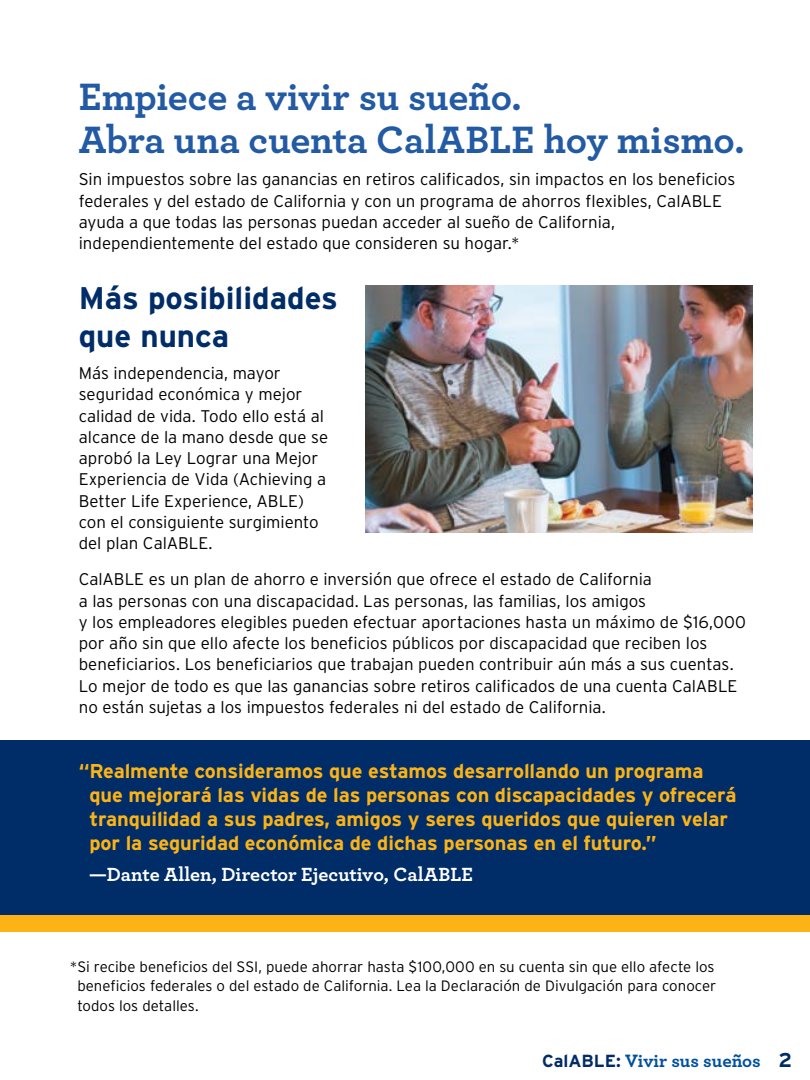
<style>
.page{position:relative;width:810px;height:1080px;background:#fff}
.page>*{position:absolute;margin:0;border:0;box-sizing:border-box;transform-origin:0 0}
.Headline_A__36{font:700 40px/43px "Archer";letter-spacing:-.005em;color:#235aa4}
.Headline_B__25{font:700 31.25px/37.5px "Interstate";color:#002c67}
.Pullquote{font:700 20px/24px "Interstate";letter-spacing:-.005em;color:#fcb316}
.t1{font:700 20px "Archer";color:#fff}
.t2{font:700 18.75px "Archer";color:#004f9d}
.Copy__13_5{font:300 16.88px/21.2px "Interstate";color:#000}
.t3{font:300 15px/19.4px "Interstate";color:#000;text-align:justify}
.s1{font-family:"Interstate";font-size:17.5px;color:#002c67}
.s2{font-family:"Interstate";font-size:20px;color:#002c67}
</style>
<div class="page">
<div style="left:0;top:741px;width:810px;height:178px;background:#002c67"></div>
<div style="left:0;top:915px;width:810px;height:17px;background:#fcb316"></div>
<img style="left:366px;top:285px;width:387px;height:247px">
<h2 class="Headline_A__36" style="left:79px;top:74px;width:667px">Empiece a vivir su sueño.<br>Abra una cuenta CalABLE hoy mismo.</h2>
<p class="Copy__13_5" style="left:79px;top:169px;width:658px">Sin impuestos sobre las ganancias en retiros calificados, sin impactos en los beneficios federales y del estado de California y con un programa de ahorros flexibles, CalABLE ayuda a que todas las personas puedan acceder al sueño de California, independientemente del estado que consideren su hogar.*</p>
<h3 class="Headline_B__25" style="left:79px;top:279px;width:261px">Más posibilidades que nunca</h3>
<p class="Copy__13_5" style="left:79px;top:363px;width:251px">Más independencia, mayor seguridad económica y mejor calidad de vida. Todo ello está al alcance de la mano desde que se aprobó la Ley Lograr una Mejor<br>Experiencia de Vida (Achieving a<br>Better Life Experience, ABLE) con el consiguiente surgimiento del plan CalABLE.</p>
<p class="Copy__13_5" style="left:79px;top:569px;width:669px">CalABLE es un plan de ahorro e inversión que ofrece el estado de California<br>a las personas con una discapacidad. Las personas, las familias, los amigos<br>y los empleadores elegibles pueden efectuar aportaciones hasta un máximo de $16,000 por año sin que ello afecte los beneficios públicos por discapacidad que reciben los beneficiarios. Los beneficiarios que trabajan pueden contribuir aún más a sus cuentas.<br>Lo mejor de todo es que las ganancias sobre retiros calificados de una cuenta CalABLE no están sujetas a los impuestos federales ni del estado de California.</p>
<p class="Pullquote" style="left:89px;top:759px;width:649px;text-indent:-11px">“Realmente consideramos que estamos desarrollando un programa que mejorará las vidas de las personas con discapacidades y ofrecerá tranquilidad a sus padres, amigos y seres queridos que quieren velar por la seguridad económica de dichas personas en el futuro.”</p>
<p class="t1" style="left:89px;top:862px;width:385px">—Dante Allen, Director Ejecutivo, CalABLE</p>
<p class="t3" style="left:77px;top:957px;width:640px;text-indent:-7px">*Si recibe beneficios del SSI, puede ahorrar hasta $100,000 en su cuenta sin que ello afecte los beneficios federales o del estado de California. Lea la Declaración de Divulgación para conocer todos los detalles.</p>
<p class="t2" style="left:542px;top:1049px;width:251px"><span class="s1">CalABLE:</span> Vivir sus sueños <span class="s2">2</span></p>
</div>
